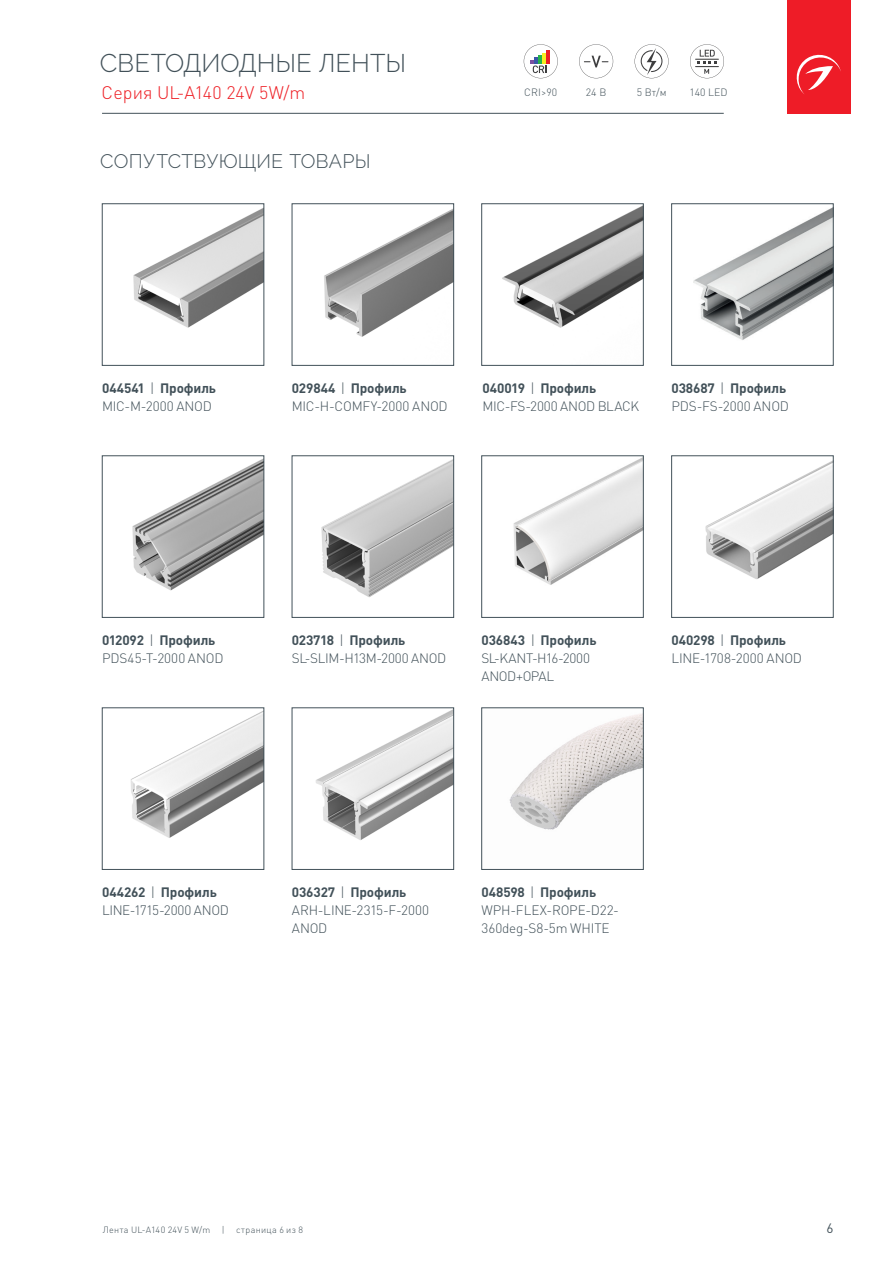
<style>
.page{position:relative;width:893px;height:1263px;background:#fff}
.page>*{position:absolute;margin:0;border:0;box-sizing:border-box;transform-origin:0 0}
.t1{font:300 25.5px "Raleway";color:#425159}
.t2{font:300 19.5px "Raleway";letter-spacing:.01em;color:#425159}
.t3{font:300 18px "DIN Pro";letter-spacing:.005em;color:#ee1d23}
.t4{font:300 13.5px/18px "DIN Pro";letter-spacing:-.01em;color:#425159}
.t5{font:300 13.5px/18px "DIN Pro";letter-spacing:-.03em;color:#425159}
.t6{font:13.5px "DIN Pro";color:#425159}
.t7{font:300 10.5px "DIN Pro";color:#425159}
.t8{font:300 9px "DIN Pro";letter-spacing:.035em;color:#425159}
.s1{font-weight:700}
</style>
<div class="page">
<div style="left:787px;top:0;width:63px;height:114px;background:#ee1c27"></div>
<svg style="left:796px;top:54px;width:45px;height:40px"></svg>
<hr style="left:102px;top:113px;width:622px;height:1px;background:#425159">
<svg style="left:524px;top:44px;width:34px;height:34px"></svg>
<svg style="left:579px;top:44px;width:34px;height:34px"></svg>
<svg style="left:635px;top:44px;width:34px;height:34px"></svg>
<svg style="left:690px;top:44px;width:34px;height:34px"></svg>
<img style="left:133px;top:208px;width:129px;height:120px">
<div style="left:102px;top:204px;width:162px;height:162px;border:1px solid #425159"></div>
<img style="left:132px;top:459px;width:130px;height:132px">
<div style="left:102px;top:456px;width:162px;height:162px;border:1px solid #425159"></div>
<img style="left:705px;top:461px;width:126px;height:118px">
<div style="left:671px;top:456px;width:162px;height:162px;border:1px solid #425159"></div>
<img style="left:324px;top:209px;width:128px;height:128px">
<div style="left:292px;top:204px;width:162px;height:162px;border:1px solid #425159"></div>
<img style="left:321px;top:460px;width:131px;height:137px">
<div style="left:292px;top:456px;width:162px;height:162px;border:1px solid #425159"></div>
<img style="left:131px;top:711px;width:131px;height:127px">
<div style="left:102px;top:708px;width:162px;height:162px;border:1px solid #425159"></div>
<img style="left:502px;top:206px;width:139px;height:122px">
<div style="left:481px;top:204px;width:162px;height:162px;border:1px solid #425159"></div>
<img style="left:513px;top:458px;width:128px;height:127px">
<div style="left:481px;top:456px;width:162px;height:162px;border:1px solid #425159"></div>
<img style="left:316px;top:710px;width:136px;height:130px">
<div style="left:292px;top:708px;width:162px;height:162px;border:1px solid #425159"></div>
<img style="left:509px;top:714px;width:132px;height:116px">
<div style="left:481px;top:708px;width:162px;height:162px;border:1px solid #425159"></div>
<img style="left:693px;top:208px;width:138px;height:132px">
<div style="left:671px;top:204px;width:162px;height:162px;border:1px solid #425159"></div>
<p class="t1" style="left:100px;top:48px;width:308px">СВЕТОДИОДНЫЕ ЛЕНТЫ</p>
<p class="t3" style="left:102px;top:80px;width:205px">Серия UL-A140 24V 5W/m</p>
<p class="t7" style="left:524px;top:85px;width:34px">CRI&gt;90</p>
<p class="t7" style="left:586px;top:85px;width:22px">24 В</p>
<p class="t7" style="left:637px;top:85px;width:31px">5 Вт/м</p>
<p class="t7" style="left:689px;top:85px;width:40px">140 LED</p>
<p class="t2" style="left:100px;top:149px;width:272px">СОПУТСТВУЮЩИЕ ТОВАРЫ</p>
<p class="t4" style="left:102px;top:378px;width:116px"><span class="s1">044541</span> | <span class="s1">Профиль<br></span>MIC-M-2000 ANOD</p>
<p class="t4" style="left:292px;top:378px;width:157px"><span class="s1">029844</span> | <span class="s1">Профиль<br></span>MIC-H-COMFY-2000 ANOD</p>
<p class="t4" style="left:483px;top:378px;width:158px"><span class="s1">040019</span> | <span class="s1">Профиль<br></span>MIC-FS-2000 ANOD BLACK</p>
<p class="t4" style="left:671px;top:378px;width:119px"><span class="s1">038687</span> | <span class="s1">Профиль<br></span>PDS-FS-2000 ANOD</p>
<p class="t4" style="left:102px;top:630px;width:123px"><span class="s1">012092</span> | <span class="s1">Профиль<br></span>PDS45-T-2000 ANOD</p>
<p class="t4" style="left:671px;top:630px;width:132px"><span class="s1">040298</span> | <span class="s1">Профиль<br></span>LINE-1708-2000 ANOD</p>
<p class="t4" style="left:292px;top:630px;width:156px"><span class="s1">023718</span> | <span class="s1">Профиль<br></span>SL-SLIM-H13M-2000 ANOD</p>
<p class="t4" style="left:481px;top:630px;width:116px"><span class="s1">036843</span> | <span class="s1">Профиль<br></span>SL-KANT-H16-2000<br>ANOD+OPAL</p>
<p class="t5" style="left:102px;top:882px;width:128px"><span class="s1">044262</span> | <span class="s1">Профиль<br></span>LINE-1715-2000 ANOD</p>
<p class="t4" style="left:292px;top:882px;width:139px"><span class="s1">036327</span> | <span class="s1">Профиль<br></span>ARH-LINE-2315-F-2000<br>ANOD</p>
<p class="t4" style="left:481px;top:882px;width:139px"><span class="s1">048598</span> | <span class="s1">Профиль<br></span>WPH-FLEX-ROPE-D22-<br>360deg-S8-5m WHITE</p>
<p class="t8" style="left:103px;top:1223px;width:109px">Лента UL-A140 24V 5 W/m</p>
<p class="t8" style="left:222px;top:1223px;width:4px">|</p>
<p class="t8" style="left:236px;top:1223px;width:68px">страница 6 из 8</p>
<p class="t6" style="left:826px;top:1219px;width:9px">6</p>
</div>
